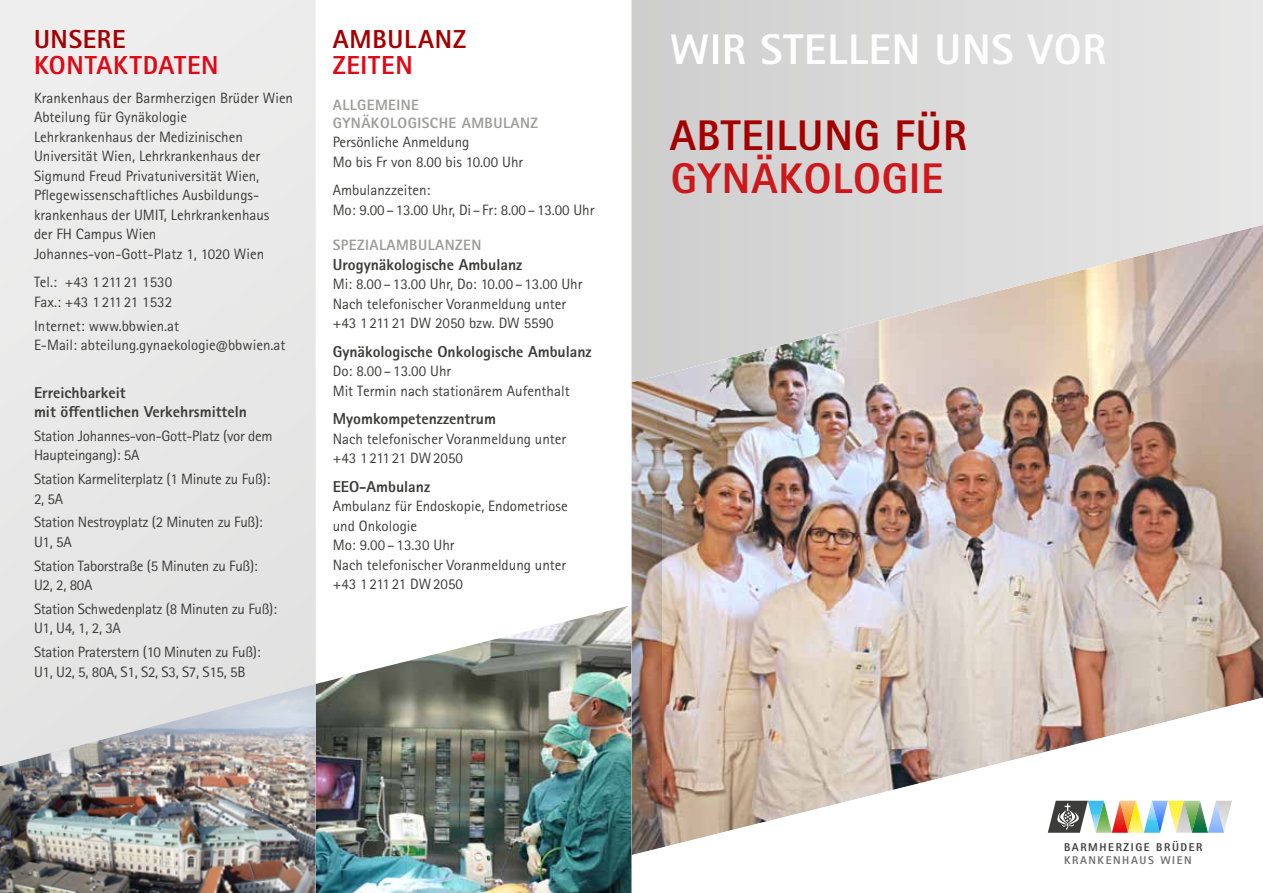
<style>
.page{position:relative;width:1263px;height:893px;background:#fff}
.page>*{position:absolute;margin:0;border:0;box-sizing:border-box;transform-origin:0 0}
.t1{font:800 42.9px "Rotis Sans Serif Pro";letter-spacing:.02em;color:#fff}
.t2{font:800 42.9px "Rotis Sans Serif Pro";letter-spacing:.02em;color:#a40000}
.t3{font:800 42.9px "Rotis Sans Serif Pro";letter-spacing:.02em;color:#cd171a}
.t4{font:800 26.1px "Rotis Sans Serif Pro";letter-spacing:.025em;color:#e30613}
.t5{font:800 26.1px "Rotis Sans Serif Pro";letter-spacing:.025em;color:#a40000}
.t6{font:800 15.75px/19.5px "Rotis Sans Serif Pro";color:#3c3c3b}
.t7{font:15px/19.5px "Rotis Sans Serif Pro";color:#3c3c3b}
.t8{font:15px/19.5px "Rotis Sans Serif Pro";letter-spacing:-.02em;color:#3c3c3b}
.t9{font:800 15px/18px "Rotis Sans Serif Pro";letter-spacing:.03em;color:#9d9d9c}
.t10{font:800 11.25px "Rotis Sans Serif Pro";letter-spacing:.14em;color:#3c3c3b}
.t11{font:800 11.25px "Rotis Sans Serif Pro";letter-spacing:.14em;color:#706f6f}
</style>
<div class="page">
<svg style="left:631px;top:0;width:632px;height:220px;background:#dadada"></svg>
<div style="left:0;top:0;width:316px;height:681px;background:#e9e9e9"></div>
<img style="left:317px;top:606px;width:314px;height:287px">
<div style="left:0;top:681px;width:317px;height:212px;background:#000;opacity:.13"></div>
<img style="left:631px;top:220px;width:632px;height:636px">
<h2 class="t5" style="left:34px;top:23px;width:93px">UNSERE</h2>
<h2 class="t4" style="left:34px;top:49px;width:186px">KONTAKTDATEN</h2>
<p class="t7" style="left:34px;top:88px;width:261px">Krankenhaus der Barmherzigen Brüder Wien Abteilung für Gynäkologie<br>Lehrkrankenhaus der Medizinischen Universität Wien, Lehrkrankenhaus der Sigmund Freud Privatuniversität Wien, Pflegewissenschaftliches Ausbildungs&shy;krankenhaus der UMIT, Lehrkrankenhaus<br>der FH Campus Wien Johannes-von-Gott-Platz 1, 1020 Wien</p>
<p class="t7" style="left:34px;top:273px;width:140px">Tel.: +43 121121 1530<br>Fax.: +43 121121 1532</p>
<p class="t7" style="left:34px;top:316px;width:253px">Internet: www.bbwien.at<br>E-Mail: abteilung.gynaekologie@bbwien.at</p>
<p class="t6" style="left:34px;top:382px;width:214px">Erreichbarkeit<br>mit öffentlichen Verkehrsmitteln</p>
<p class="t8" style="left:34px;top:426px;width:240px">Station Johannes-von-Gott-Platz (vor dem<br>Haupteingang): 5A</p>
<p class="t8" style="left:34px;top:469px;width:238px">Station Karmeliterplatz (1 Minute zu Fuß):<br>2, 5A</p>
<p class="t8" style="left:34px;top:513px;width:230px">Station Nestroyplatz (2 Minuten zu Fuß):<br>U1, 5A</p>
<p class="t8" style="left:34px;top:556px;width:225px">Station Taborstraße (5 Minuten zu Fuß):<br>U2, 2, 80A</p>
<p class="t8" style="left:34px;top:599px;width:244px">Station Schwedenplatz (8 Minuten zu Fuß):<br>U1, U4, 1, 2, 3A</p>
<p class="t8" style="left:34px;top:642px;width:228px">Station Praterstern (10 Minuten zu Fuß):<br>U1, U2, 5, 80A, S1, S2, S3, S7, S15, 5B</p>
<h2 class="t5" style="left:333px;top:23px;width:135px">AMBULANZ</h2>
<h2 class="t4" style="left:333px;top:49px;width:81px">ZEITEN</h2>
<p class="t9" style="left:333px;top:96px;width:207px">ALLGEMEINE<br>GYNÄKOLOGISCHE AMBULANZ</p>
<p class="t7" style="left:333px;top:133px;width:192px">Persönliche Anmeldung<br>Mo bis Fr von 8.00 bis 10.00 Uhr</p>
<p class="t7" style="left:333px;top:181px;width:263px">Ambulanzzeiten:<br>Mo: 9.00–13.00 Uhr, Di–Fr: 8.00–13.00 Uhr</p>
<p class="t9" style="left:333px;top:236px;width:150px">SPEZIALAMBULANZEN</p>
<p class="t6" style="left:333px;top:255px;width:191px">Urogynäkologische Ambulanz</p>
<p class="t7" style="left:333px;top:275px;width:251px">Mi: 8.00–13.00 Uhr, Do: 10.00 –13.00 Uhr<br>Nach telefonischer Voranmeldung unter +43 1 211 21 DW 2050 bzw. DW 5590</p>
<p class="t6" style="left:333px;top:342px;width:260px">Gynäkologische Onkologische Ambulanz</p>
<p class="t7" style="left:333px;top:362px;width:238px">Do: 8.00 –13.00 Uhr<br>Mit Termin nach stationärem Aufenthalt</p>
<p class="t6" style="left:333px;top:409px;width:165px">Myomkompetenzzentrum</p>
<p class="t7" style="left:333px;top:429px;width:235px">Nach telefonischer Voranmeldung unter +43 1 211 21 DW2050</p>
<p class="t6" style="left:333px;top:477px;width:99px">EEO-Ambulanz</p>
<p class="t7" style="left:333px;top:497px;width:236px">Ambulanz für Endoskopie, Endometriose und Onkologie<br>Mo: 9.00–13.30 Uhr<br>Nach telefonischer Voranmeldung unter +43 1 211 21 DW2050</p>
<h1 class="t1" style="left:670px;top:22px;width:437px">WIR STELLEN UNS VOR</h1>
<h1 class="t2" style="left:670px;top:108px;width:299px">ABTEILUNG FÜR</h1>
<h1 class="t3" style="left:671px;top:151px;width:274px">GYNÄKOLOGIE</h1>
<p class="t10" style="left:1064px;top:840px;width:140px">BARMHERZIGE BRÜDER</p>
<p class="t11" style="left:1064px;top:853px;width:129px">KRANKENHAUS WIEN</p>
</div>
